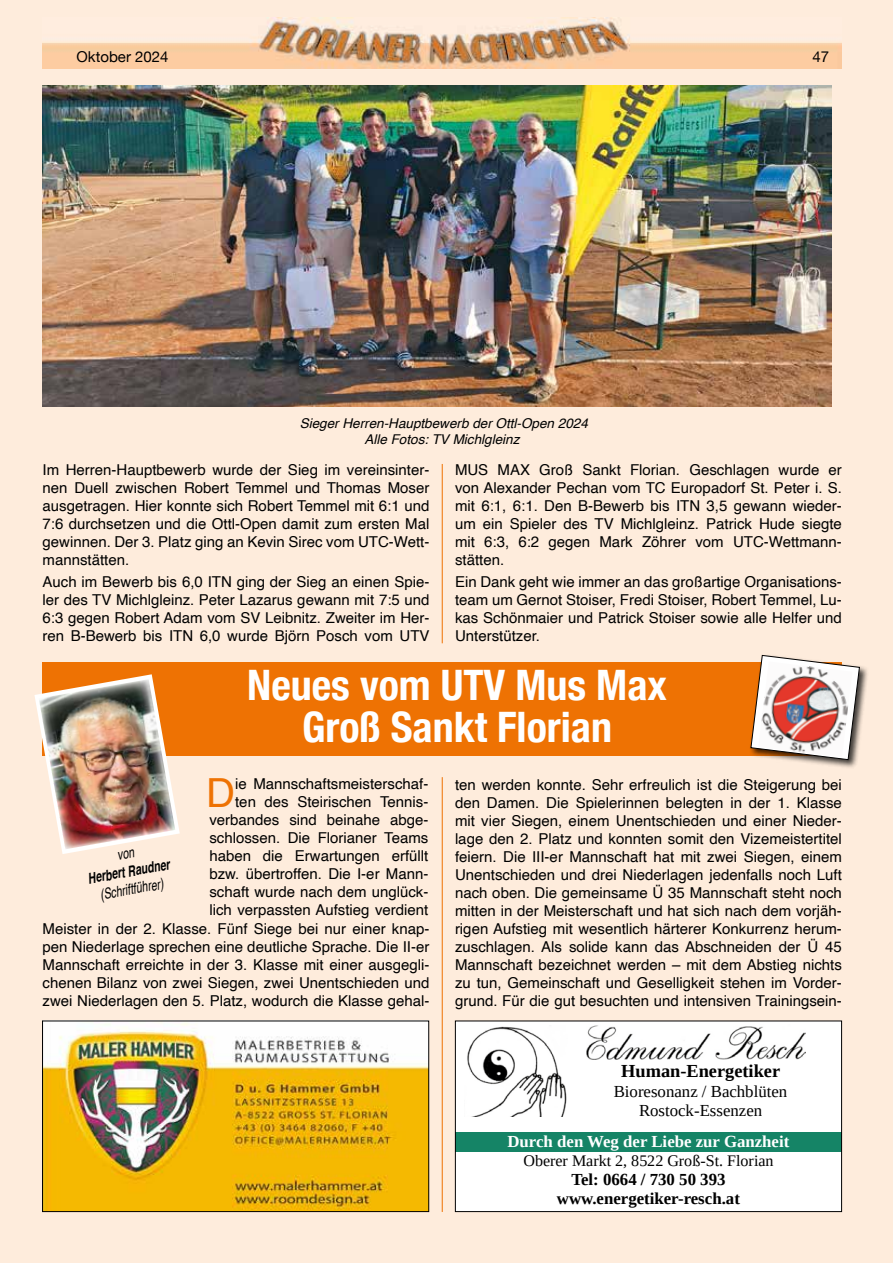
<style>
.page{position:relative;width:893px;height:1263px;background:#feecdc}
.page>*{position:absolute;margin:0;border:0;box-sizing:border-box;transform-origin:0 0}
.t1{font:700 condensed 42px/42px "Helvetica Neue";color:#fff;text-align:center}
.t2{font:40.05px "Helvetica";color:#ee7203}
.t3{font:700 18.3px "Liberation Serif";color:#000}
.t4{font:18.3px "Liberation Serif";color:#000}
.t5{font:700 16.8px/19.5px "Liberation Serif";color:#000;text-align:center}
.t6{font:16.8px/19.2px "Liberation Serif";color:#000;text-align:center}
.t7{font:700 16.8px "Liberation Serif";color:#fff}
.t8{font:16.05px "Liberation Serif";color:#000}
.t9{font:15px/18px "Helvetica";color:#000;text-align:justify}
.t10{font:italic 15px "Helvetica";color:#000;scale:.7 1}
.t11{font:italic 700 15px "Helvetica";color:#000;scale:.7 1}
.t12{font:15px "Helvetica Neue";color:#000}
.t13{font:italic 13.5px/16.5px "Helvetica";color:#000;text-align:center}
</style>
<div class="page">
<img style="left:43px;top:17px;width:799px;height:51px">
<hr style="left:442px;top:464px;width:1px;height:179px;background:#ee7203">
<img style="left:42px;top:85px;width:789px;height:321px">
<div style="left:43px;top:662px;width:799px;height:94px;background:#ee7203"></div>
<hr style="left:442px;top:777px;width:1px;height:435px;background:#ee7203">
<img style="left:44px;top:1022px;width:383px;height:188px">
<div style="left:42px;top:1020px;width:387px;height:192px;border:1px solid #000"></div>
<div style="left:455px;top:1021px;width:387px;height:190px;background:#fff"></div>
<div style="left:455px;top:1132px;width:387px;height:19px;background:#158466"></div>
<img style="left:467px;top:1026px;width:100px;height:91px">
<img style="left:587px;top:1025px;width:218px;height:35px">
<div style="left:455px;top:1020px;width:387px;height:192px;border:1px solid #000"></div>
<div style="left:749px;top:653px;width:120px;height:116px;background:#000;opacity:.75"></div>
<img style="left:750px;top:655px;width:110px;height:105px">
<img style="left:34px;top:674px;width:146px;height:180px">
<p class="t12" style="left:77px;top:46px;width:93px">Oktober 2024</p>
<p class="t12" style="left:812px;top:46px;width:18px">47</p>
<p class="t13" style="left:300px;top:415px;width:290px">Sieger Herren-Hauptbewerb der Ottl-Open 2024<br>Alle Fotos: TV Michlgleinz</p>
<p class="t9" style="left:455px;top:461px;width:388px">MUS MAX Groß Sankt Florian. Geschlagen wurde er von Alexander Pechan vom TC Europadorf St. Peter i. S. mit 6:1, 6:1. Den B-Bewerb bis ITN 3,5 gewann wieder&shy;um ein Spieler des TV Michlgleinz. Patrick Hude siegte mit 6:3, 6:2 gegen Mark Zöhrer vom UTC-Wettmann&shy;stätten.</p>
<p class="t9" style="left:455px;top:574px;width:388px">Ein Dank geht wie immer an das großartige Organisations&shy;team um Gernot Stoiser, Fredi Stoiser, Robert Temmel, Lu&shy;kas Schönmaier und Patrick Stoiser sowie alle Helfer und Unterstützer.</p>
<h1 class="t1" style="left:247px;top:661px;width:421px">Neues vom UTV Mus Max<br>Groß Sankt Florian</h1>
<p class="t9" style="left:43px;top:461px;width:388px">Im Herren-Hauptbewerb wurde der Sieg im vereinsinter&shy;nen Duell zwischen Robert Temmel und Thomas Moser ausgetragen. Hier konnte sich Robert Temmel mit 6:1 und 7:6 durchsetzen und die Ottl-Open damit zum ersten Mal gewinnen. Der 3. Platz ging an Kevin Sirec vom UTC-Wett&shy;mannstätten.</p>
<p class="t9" style="left:43px;top:574px;width:388px">Auch im Bewerb bis 6,0 ITN ging der Sieg an einen Spie&shy;ler des TV Michlgleinz. Peter Lazarus gewann mit 7:5 und 6:3 gegen Robert Adam vom SV Leibnitz. Zweiter im Her&shy;ren B-Bewerb bis ITN 6,0 wurde Björn Posch vom UTV</p>
<p class="t9" style="left:209px;top:775px;width:220px;text-align:right">ie Mannschaftsmeisterschaf-<br>ten des Steirischen Tennis&shy;verbandes sind beinahe abge&shy;schlossen. Die Florianer Teams haben die Erwartungen erfüllt bzw. übertroffen. Die I-er Mann&shy;schaft wurde nach dem unglück&shy;lich verpassten Aufstieg verdient</p>
<p class="t9" style="left:43px;top:920px;width:388px">Meister in der 2. Klasse. Fünf Siege bei nur einer knap&shy;pen Niederlage sprechen eine deutliche Sprache. Die II-er Mannschaft erreichte in der 3. Klasse mit einer ausgegli&shy;chenen Bilanz von zwei Siegen, zwei Unentschieden und zwei Niederlagen den 5. Platz, wodurch die Klasse gehal-</p>
<h2 class="t2" style="left:206px;top:762px;width:30px">D</h2>
<p class="t11" style="left:86px;top:869px;width:120px;rotate:-10deg">Herbert Raudner</p>
<p class="t10" style="left:98px;top:883px;width:93px;rotate:-10deg">(Schriftführer)</p>
<p class="t9" style="left:455px;top:776px;width:388px">ten werden konnte. Sehr erfreulich ist die Steigerung bei den Damen. Die Spielerinnen belegten in der 1. Klasse mit vier Siegen, einem Unentschieden und einer Nieder&shy;lage den 2. Platz und konnten somit den Vizemeistertitel feiern. Die III-er Mannschaft hat mit zwei Siegen, einem Unentschieden und drei Niederlagen jedenfalls noch Luft nach oben. Die gemeinsame Ü 35 Mannschaft steht noch mitten in der Meisterschaft und hat sich nach dem vorjäh&shy;rigen Aufstieg mit wesentlich härterer Konkurrenz herum&shy;zuschlagen. Als solide kann das Abschneiden der Ü 45<br>Mannschaft bezeichnet werden – mit dem Abstieg nichts zu tun, Gemeinschaft und Geselligkeit stehen im Vorder&shy;grund. Für die gut besuchten und intensiven Trainingsein-</p>
<p class="t4" style="left:595px;top:841px;width:108px">Inserat 1-2023</p>
<p class="t3" style="left:621px;top:1064px;width:160px">Human-Energetiker</p>
<p class="t6" style="left:614px;top:1082px;width:175px">Bioresonanz / Bachblüten<br>Rostock-Essenzen</p>
<p class="t7" style="left:508px;top:1135px;width:283px">Durch den Weg der Liebe zur Ganzheit</p>
<p class="t8" style="left:523px;top:1154px;width:252px">Oberer Markt 2, 8522 Groß-St. Florian</p>
<p class="t5" style="left:557px;top:1171px;width:184px">Tel: 0664 / 730 50 393 www.energetiker-resch.at</p>
</div>
